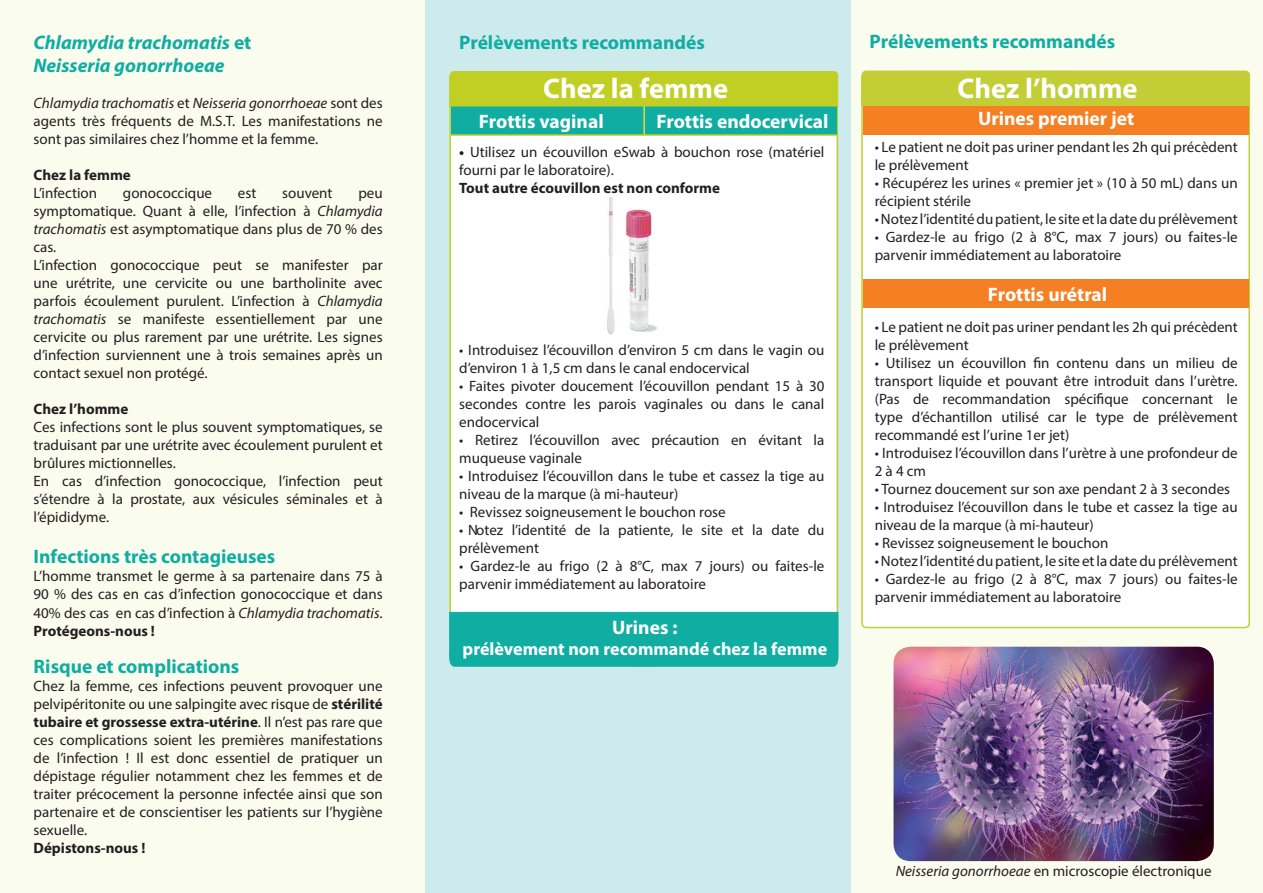
<style>
.page{position:relative;width:1263px;height:893px;background:#fff}
.page>*{position:absolute;margin:0;border:0;box-sizing:border-box;transform-origin:0 0}
.t1{font:700 28.5px "Myriad Pro";color:#fff}
.t2{font:700 19.5px "Myriad Pro";color:#10ada3}
.t3{font:700 19.5px "Myriad Pro";color:#fff}
.t4{font:italic 700 19.5px/23.4px "Myriad Pro";color:#10ada3}
.t5{font:700 18px "Myriad Pro";color:#fff}
.t6{font:15px/18px "Myriad Pro";color:#231f20}
.t7{font:700 15px "Myriad Pro";color:#231f20}
.s1{font-style:normal}
.s2{font-style:italic}
.s3{font-weight:700}
</style>
<div class="page">
<div style="left:0;top:0;width:425px;height:893px;background:#fafcee"></div>
<div style="left:850px;top:0;width:413px;height:893px;background:#fafcee"></div>
<div style="left:425px;top:0;width:425px;height:893px;background:#cdeaec"></div>
<img style="left:893px;top:647px;width:321px;height:214px">
<div style="left:450px;top:96px;width:387px;height:550px;background:#fff;border-radius:4px"></div>
<div style="left:451px;top:106px;width:192px;height:29px;background:#10ada3"></div>
<div style="left:645px;top:106px;width:191px;height:29px;background:#10ada3"></div>
<div style="left:449px;top:71px;width:390px;height:36px;background:#c1ce23"></div>
<div style="left:862px;top:96px;width:387px;height:531px;background:#fff;border-radius:4px"></div>
<div style="left:863px;top:106px;width:386px;height:28px;background:#f58024"></div>
<div style="left:861px;top:70px;width:390px;height:36px;background:#c3cd36"></div>
<img style="left:607px;top:198px;width:50px;height:137px">
<div style="left:862px;top:280px;width:386px;height:28px;background:#f58024"></div>
<div style="left:449px;top:612px;width:390px;height:55px;background:#10ada3"></div>
<hr style="left:451px;top:134px;width:385px;height:2px;background:#c1ce23">
<hr style="left:643px;top:106px;width:2px;height:29px;background:#c1ce23">
<h2 class="t4" style="left:34px;top:30px;width:219px">Chlamydia trachomatis <span class="s1">et<br></span>Neisseria gonorrhoeae</h2>
<p class="t6" style="left:34px;top:94px;width:351px;text-align:justify"><span class="s2">Chlamydia trachomatis</span> et <span class="s2">Neisseria gonorrhoeae</span> sont des agents très fréquents de M.S.T. Les manifestations ne sont pas similaires chez l’homme et la femme.</p>
<p class="t7" style="left:34px;top:165px;width:99px">Chez la femme</p>
<p class="t6" style="left:34px;top:184px;width:65px">L’infection</p>
<p class="t6" style="left:123px;top:184px;width:91px">gonococcique</p>
<p class="t6" style="left:238px;top:184px;width:20px">est</p>
<p class="t6" style="left:282px;top:184px;width:52px">souvent</p>
<p class="t6" style="left:34px;top:184px;width:351px;text-indent:325px">peu symptomatique. Quant à elle, l’infection à <span class="s2">Chlamydia trachomatis</span> est asymptomatique dans plus de 70 % des cas.<br>L’infection gonococcique peut se manifester par une urétrite, une cervicite ou une bartholinite avec parfois écoulement purulent. L’infection à <span class="s2">Chlamydia trachomatis</span> se manifeste essentiellement par une cervicite ou plus rarement par une urétrite. Les signes d’infection surviennent une à trois semaines après un contact sexuel non protégé.</p>
<p class="t7" style="left:34px;top:399px;width:96px">Chez l’homme</p>
<p class="t6" style="left:34px;top:418px;width:351px">Ces infections sont le plus souvent symptomatiques, se traduisant par une urétrite avec écoulement purulent et brûlures mictionnelles.<br>En cas d’infection gonococcique, l’infection peut s’étendre à la prostate, aux vésicules séminales et à l’épididyme.</p>
<h2 class="t2" style="left:34px;top:544px;width:243px">Infections très contagieuses</h2>
<p class="t6" style="left:34px;top:567px;width:351px;text-align:justify">L’homme transmet le germe à sa partenaire dans 75 à 90 % des cas en cas d’infection gonococcique et dans 40% des cas en cas d’infection à <span class="s2">Chlamydia trachomatis</span>.<br><span class="s3">Protégeons-nous !</span></p>
<h2 class="t2" style="left:34px;top:654px;width:207px">Risque et complications</h2>
<p class="t6" style="left:34px;top:677px;width:351px;text-align:justify">Chez la femme, ces infections peuvent provoquer une pelvipéritonite ou une salpingite avec risque de <span class="s3">stérilité tubaire et grossesse extra-utérine</span>. Il n’est pas rare que ces complications soient les premières manifestations de l’infection ! Il est donc essentiel de pratiquer un dépistage régulier notamment chez les femmes et de traiter précocement la personne infectée ainsi que son partenaire et de conscientiser les patients sur l’hygiène sexuelle.</p>
<p class="t7" style="left:34px;top:838px;width:113px">Dépistons-nous !</p>
<h2 class="t2" style="left:459px;top:29px;width:247px">Prélèvements recommandés</h2>
<h1 class="t1" style="left:543px;top:70px;width:186px">Chez la femme</h1>
<h2 class="t3" style="left:479px;top:109px;width:126px">Frottis vaginal</h2>
<h2 class="t3" style="left:657px;top:109px;width:173px">Frottis endocervical</h2>
<p class="t6" style="left:459px;top:142px;width:367px"><span class="s3">•</span> Utilisez un écouvillon eSwab à bouchon rose (matériel fourni par le laboratoire).</p>
<p class="t7" style="left:459px;top:178px;width:262px">Tout autre écouvillon est non conforme</p>
<p class="t6" style="left:459px;top:340px;width:367px">• Introduisez l’écouvillon d’environ 5 cm dans le vagin ou d’environ 1 à 1,5 cm dans le canal endocervical</p>
<p class="t6" style="left:459px;top:376px;width:367px;text-align:justify">• Faites pivoter doucement l’écouvillon pendant 15 à 30 secondes contre les parois vaginales ou dans le canal endocervical</p>
<p class="t6" style="left:459px;top:430px;width:367px">• Retirez l’écouvillon avec précaution en évitant la muqueuse vaginale</p>
<p class="t6" style="left:459px;top:466px;width:367px">• Introduisez l’écouvillon dans le tube et cassez la tige au niveau de la marque (à mi-hauteur)</p>
<p class="t6" style="left:459px;top:502px;width:268px">• Revissez soigneusement le bouchon rose</p>
<p class="t6" style="left:459px;top:520px;width:367px">• Notez l’identité de la patiente, le site et la date du prélèvement</p>
<p class="t6" style="left:459px;top:556px;width:367px">• Gardez-le au frigo (2 à 8°C, max 7 jours) ou faites-le parvenir immédiatement au laboratoire</p>
<h2 class="t3" style="left:612px;top:614px;width:67px">Urines :</h2>
<p class="t5" style="left:463px;top:638px;width:366px">prélèvement non recommandé chez la femme</p>
<h2 class="t2" style="left:870px;top:29px;width:247px">Prélèvements recommandés</h2>
<h1 class="t1" style="left:957px;top:70px;width:182px">Chez l’homme</h1>
<h2 class="t3" style="left:978px;top:106px;width:158px">Urines premier jet</h2>
<p class="t6" style="left:875px;top:137px;width:364px">• Le patient ne doit pas uriner pendant les 2h qui précèdent le prélèvement</p>
<p class="t6" style="left:875px;top:173px;width:364px">• Récupérez les urines « premier jet » (10 à 50 mL) dans un récipient stérile</p>
<p class="t6" style="left:875px;top:209px;width:364px">• Notez l’identité du patient, le site et la date du prélèvement</p>
<p class="t6" style="left:875px;top:227px;width:364px">• Gardez-le au frigo (2 à 8°C, max 7 jours) ou faites-le parvenir immédiatement au laboratoire</p>
<h2 class="t3" style="left:988px;top:282px;width:121px">Frottis urétral</h2>
<p class="t6" style="left:875px;top:317px;width:364px">• Le patient ne doit pas uriner pendant les 2h qui précèdent le prélèvement</p>
<p class="t6" style="left:875px;top:353px;width:364px;text-align:justify">• Utilisez un écouvillon fin contenu dans un milieu de transport liquide et pouvant être introduit dans l’urètre. (Pas de recommandation spécifique concernant le type d’échantillon utilisé car le type de prélèvement recommandé est l’urine 1er jet)</p>
<p class="t6" style="left:875px;top:443px;width:364px">• Introduisez l’écouvillon dans l’urètre à une profondeur de<br>2 à 4 cm</p>
<p class="t6" style="left:875px;top:479px;width:357px">• Tournez doucement sur son axe pendant 2 à 3 secondes</p>
<p class="t6" style="left:875px;top:497px;width:364px">• Introduisez l’écouvillon dans le tube et cassez la tige au niveau de la marque (à mi-hauteur)</p>
<p class="t6" style="left:875px;top:533px;width:235px">• Revissez soigneusement le bouchon</p>
<p class="t6" style="left:875px;top:551px;width:364px">• Notez l’identité du patient, le site et la date du prélèvement</p>
<p class="t6" style="left:875px;top:569px;width:364px">• Gardez-le au frigo (2 à 8°C, max 7 jours) ou faites-le parvenir immédiatement au laboratoire</p>
<p class="t6" style="left:896px;top:862px;width:317px"><span class="s2">Neisseria gonorrhoeae</span> en microscopie électronique</p>
</div>
